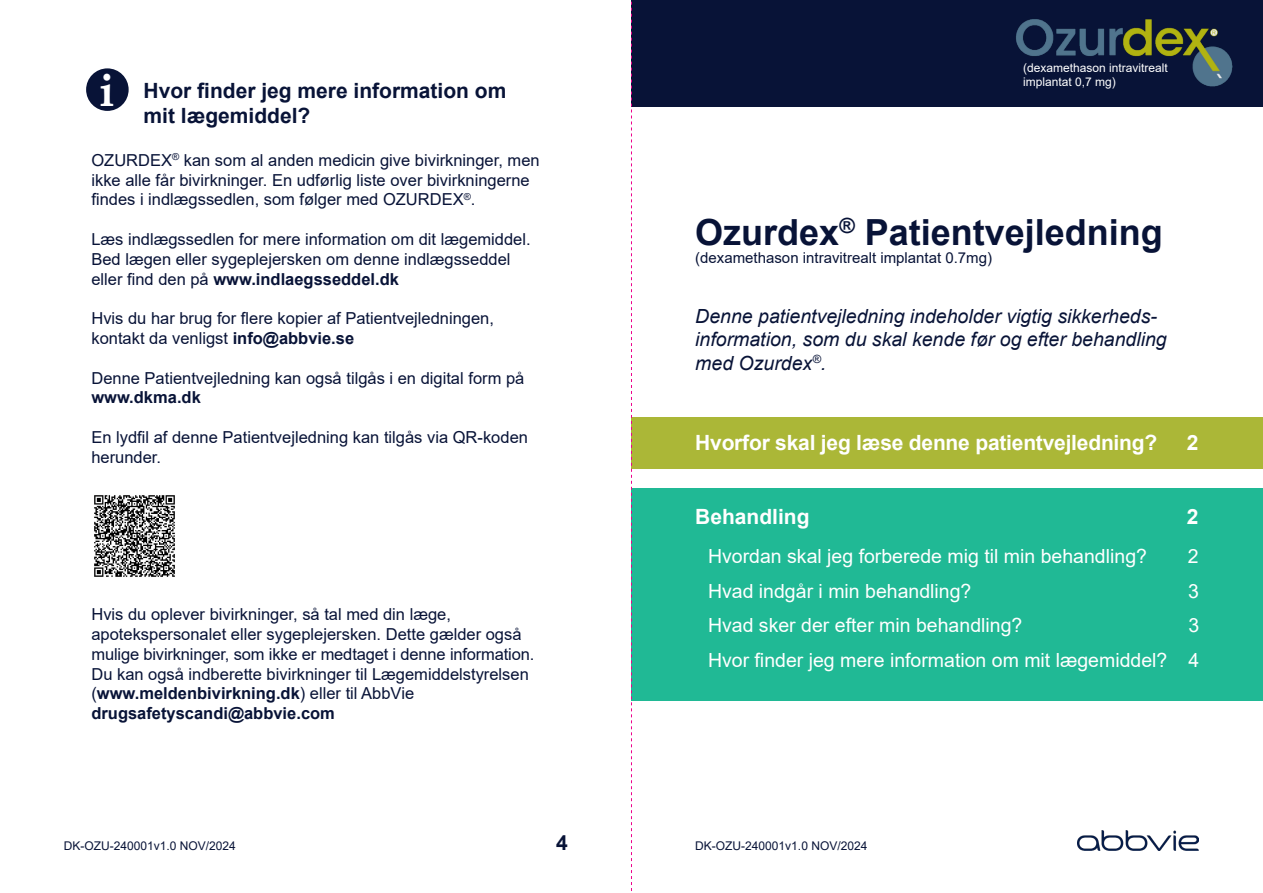
<style>
.page{position:relative;width:1263px;height:893px;background:#fff}
.page>*{position:absolute;margin:0;border:0;box-sizing:border-box;transform-origin:0 0}
.t1{font:700 45px "Book Antiqua";color:#fff}
.t2{font:700 36px "Arial";color:#081337}
.t3{font:700 21px "Arial";letter-spacing:-.01em;color:#fff}
.t4{font:700 21px/25.2px "Arial";color:#081337}
.t5{font:19.5px/34.5px "Arial";color:#fff;text-align:right}
.t6{font:italic 19.5px/23.4px "Arial";color:#081337}
.t7{font:16.5px/19.8px "Arial";color:#081337}
.t8{font:700 16.5px "Arial";color:#081337}
.t9{font:15px "Arial";color:#081337}
.t10{font:12px "Arial";color:#081337}
.t11{font:12px/14.4px "Arial";color:#fff}
.s1{font-weight:700}
</style>
<div class="page">
<div style="left:631px;top:417px;width:632px;height:51px;background:#abb737"></div>
<div style="left:631px;top:488px;width:632px;height:213px;background:#20b995"></div>
<div style="left:632px;top:0;width:631px;height:106px;background:#081337"></div>
<img style="left:1077px;top:830px;width:121px;height:21px">
<svg style="left:631px;top:0;width:1px;height:891px"></svg>
<div style="left:86px;top:68px;width:43px;height:43px;background:#081337;border-radius:50%"></div>
<img style="left:94px;top:495px;width:81px;height:82px">
<img style="left:1016px;top:19px;width:217px;height:68px">
<h1 class="t1" style="left:100px;top:60px;width:16px">i</h1>
<p class="t4" style="left:144px;top:78px;width:364px">Hvor finder jeg mere information om mit lægemiddel?</p>
<p class="t7" style="left:91px;top:150px;width:450px">OZURDEX<sup>®</sup> kan som al anden medicin give bivirkninger, men ikke alle får bivirkninger. En udførlig liste over bivirkningerne findes i indlægssedlen, som følger med OZURDEX<sup>®</sup>.</p>
<p class="t7" style="left:91px;top:229px;width:441px">Læs indlægssedlen for mere information om dit lægemiddel.<br>Bed lægen eller sygeplejersken om denne indlægsseddel eller find den på <span class="s1">www.indlaegsseddel.dk</span></p>
<p class="t7" style="left:91px;top:308px;width:404px">Hvis du har brug for flere kopier af Patientvejledningen, kontakt da venligst <span class="s1">info@abbvie.se</span></p>
<p class="t7" style="left:91px;top:368px;width:434px">Denne Patientvejledning kan også tilgås i en digital form på</p>
<p class="t8" style="left:91px;top:386px;width:111px">www.dkma.dk</p>
<p class="t7" style="left:91px;top:427px;width:438px">En lydfil af denne Patientvejledning kan tilgås via QR-koden herunder.</p>
<p class="t7" style="left:91px;top:604px;width:444px">Hvis du oplever bivirkninger, så tal med din læge, apotekspersonalet eller sygeplejersken. Dette gælder også mulige bivirkninger, som ikke er medtaget i denne information.<br>Du kan også indberette bivirkninger til Lægemiddelstyrelsen (<span class="s1">www.meldenbivirkning.dk</span>) eller til AbbVie <span class="s1">drugsafetyscandi@abbvie.com</span></p>
<p class="t10" style="left:64px;top:838px;width:174px">DK-OZU-240001v1.0 NOV/2024</p>
<p class="t4" style="left:556px;top:831px;width:13px">4</p>
<p class="t11" style="left:1023px;top:60px;width:146px">(dexamethason intravitrealt implantat 0,7 mg)</p>
<h2 class="t2" style="left:695px;top:207px;width:469px">Ozurdex<sup>®</sup> Patientvejledning</h2>
<p class="t9" style="left:695px;top:248px;width:298px">(dexamethason intravitrealt implantat 0.7mg)</p>
<p class="t6" style="left:695px;top:305px;width:473px">Denne patientvejledning indeholder vigtig sikkerheds&shy;information, som du skal kende før og efter behandling med Ozurdex<sup>®</sup>.</p>
<p class="t3" style="left:695px;top:428px;width:464px">Hvorfor skal jeg læse denne patientvejledning?</p>
<p class="t3" style="left:1187px;top:428px;width:13px">2</p>
<p class="t3" style="left:695px;top:502px;width:116px">Behandling</p>
<p class="t3" style="left:1187px;top:502px;width:13px">2</p>
<p class="t5" style="left:708px;top:539px;width:440px">Hvordan skal jeg forberede mig til min behandling?</p>
<p class="t5" style="left:1188px;top:539px;width:12px">2</p>
<p class="t5" style="left:708px;top:573px;width:265px">Hvad indgår i min behandling?</p>
<p class="t5" style="left:1188px;top:573px;width:12px">3</p>
<p class="t5" style="left:708px;top:608px;width:316px">Hvad sker der efter min behandling?</p>
<p class="t5" style="left:708px;top:608px;width:493px">3<br>Hvor finder jeg mere information om mit lægemiddel? 4</p>
<p class="t10" style="left:695px;top:837px;width:174px">DK-OZU-240001v1.0 NOV/2024</p>
</div>
